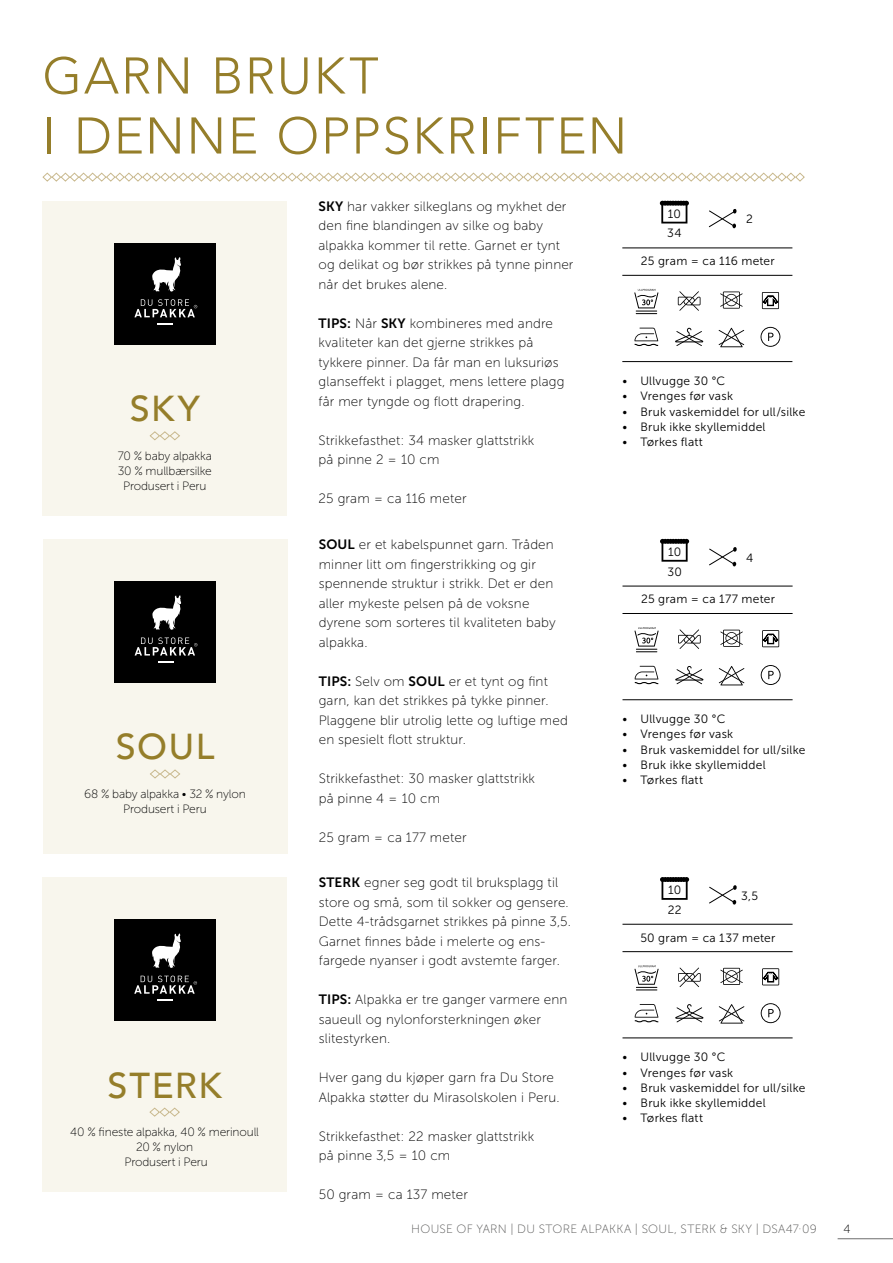
<style>
.page{position:relative;width:893px;height:1263px;background:#fff}
.page>*{position:absolute;margin:0;border:0;box-sizing:border-box;transform-origin:0 0}
.INNHOLD{font:300 51px "Avenir";letter-spacing:.035em;color:#957e2a}
.INNHOLD_-_Midtstilt{font:500 36px "Avenir";letter-spacing:.045em;color:#957e2a}
.INNHOLD_-_Uten_ordde{font:13.5px/19.5px "Museo Sans 100";letter-spacing:.01em;color:#000}
.INNHOLD-2{font:12px "Museo Sans 300";letter-spacing:.025em;color:#000}
.INNHOLD_-_Midtstilt-2{font:12px/15px "Museo Sans 100";letter-spacing:-.01em;color:#000;text-align:center}
.INNHOLD_-_Midtstilt-3{font:12px "Museo Sans 300";letter-spacing:.02em;color:#000}
.t1{font:12px "Museo Sans 100";letter-spacing:.025em;color:#565655}
.s1{font-family:"Museo Sans 700"}
</style>
<div class="page">
<hr style="left:838px;top:1238px;width:55px;height:1px;background:#6e6e6e">
<svg style="left:42px;top:172px;width:763px;height:10px"></svg>
<div style="left:43px;top:201px;width:244px;height:314px;background:#f8f6ed"></div>
<div style="left:114px;top:243px;width:102px;height:102px;background:#000"></div>
<svg style="left:158px;top:323px;width:15px;height:1px"></svg>
<svg style="left:152px;top:257px;width:29px;height:35px"></svg>
<svg style="left:134px;top:299px;width:63px;height:18px"></svg>
<svg style="left:149px;top:431px;width:31px;height:10px"></svg>
<svg style="left:708px;top:209px;width:29px;height:19px"></svg>
<svg style="left:660px;top:201px;width:29px;height:22px"></svg>
<svg style="left:760px;top:327px;width:20px;height:20px"></svg>
<svg style="left:634px;top:328px;width:24px;height:18px"></svg>
<svg style="left:720px;top:291px;width:23px;height:18px"></svg>
<svg style="left:719px;top:328px;width:25px;height:19px"></svg>
<hr style="left:622px;top:248px;width:170px;height:1px;background:#000">
<hr style="left:622px;top:275px;width:170px;height:1px;background:#000">
<hr style="left:622px;top:361px;width:170px;height:1px;background:#000">
<svg style="left:678px;top:291px;width:22px;height:20px"></svg>
<svg style="left:634px;top:289px;width:24px;height:25px"></svg>
<svg style="left:675px;top:328px;width:28px;height:18px"></svg>
<svg style="left:762px;top:292px;width:17px;height:17px"></svg>
<div style="left:42px;top:877px;width:245px;height:315px;background:#f8f6ed"></div>
<div style="left:114px;top:919px;width:102px;height:102px;background:#000"></div>
<svg style="left:157px;top:1000px;width:16px;height:1px"></svg>
<svg style="left:152px;top:933px;width:29px;height:35px"></svg>
<svg style="left:134px;top:976px;width:63px;height:18px"></svg>
<svg style="left:149px;top:1107px;width:31px;height:10px"></svg>
<svg style="left:709px;top:885px;width:28px;height:20px"></svg>
<svg style="left:660px;top:877px;width:29px;height:23px"></svg>
<svg style="left:761px;top:1003px;width:20px;height:20px"></svg>
<svg style="left:635px;top:1004px;width:23px;height:18px"></svg>
<svg style="left:720px;top:968px;width:23px;height:17px"></svg>
<svg style="left:719px;top:1004px;width:25px;height:19px"></svg>
<hr style="left:622px;top:924px;width:171px;height:1px;background:#000">
<hr style="left:622px;top:951px;width:171px;height:1px;background:#000">
<hr style="left:622px;top:1038px;width:171px;height:1px;background:#000">
<svg style="left:678px;top:967px;width:23px;height:20px"></svg>
<svg style="left:634px;top:965px;width:25px;height:25px"></svg>
<svg style="left:675px;top:1004px;width:28px;height:18px"></svg>
<svg style="left:762px;top:968px;width:17px;height:17px"></svg>
<div style="left:43px;top:539px;width:244px;height:314px;background:#f8f6ed"></div>
<div style="left:114px;top:581px;width:102px;height:102px;background:#000"></div>
<svg style="left:158px;top:661px;width:15px;height:1px"></svg>
<svg style="left:152px;top:595px;width:29px;height:35px"></svg>
<svg style="left:135px;top:637px;width:62px;height:18px"></svg>
<svg style="left:150px;top:769px;width:30px;height:10px"></svg>
<svg style="left:709px;top:547px;width:28px;height:19px"></svg>
<svg style="left:660px;top:539px;width:29px;height:23px"></svg>
<svg style="left:761px;top:665px;width:20px;height:20px"></svg>
<svg style="left:635px;top:666px;width:23px;height:18px"></svg>
<svg style="left:720px;top:630px;width:23px;height:17px"></svg>
<svg style="left:719px;top:666px;width:25px;height:19px"></svg>
<hr style="left:622px;top:586px;width:171px;height:1px;background:#000">
<hr style="left:622px;top:613px;width:171px;height:1px;background:#000">
<hr style="left:622px;top:699px;width:171px;height:1px;background:#000">
<svg style="left:678px;top:629px;width:23px;height:20px"></svg>
<svg style="left:634px;top:627px;width:25px;height:25px"></svg>
<svg style="left:675px;top:666px;width:28px;height:18px"></svg>
<svg style="left:762px;top:630px;width:17px;height:17px"></svg>
<p class="INNHOLD" style="left:43px;top:46px;width:338px">GARN BRUKT</p>
<p class="INNHOLD" style="left:43px;top:106px;width:586px">I DENNE OPPSKRIFTEN</p>
<p class="INNHOLD_-_Midtstilt" style="left:130px;top:378px;width:72px">SKY</p>
<p class="INNHOLD_-_Midtstilt-2" style="left:118px;top:449px;width:95px">70 % baby alpakka</p>
<p class="INNHOLD_-_Midtstilt-2" style="left:118px;top:464px;width:96px">30 % mullbærsilke</p>
<p class="INNHOLD_-_Midtstilt-2" style="left:123px;top:479px;width:85px">Produsert i Peru</p>
<p class="INNHOLD_-_Midtstilt" style="left:116px;top:716px;width:100px">SOUL</p>
<p class="INNHOLD_-_Midtstilt-2" style="left:84px;top:787px;width:163px">68 % baby alpakka • 32 % nylon</p>
<p class="INNHOLD_-_Midtstilt-2" style="left:123px;top:802px;width:85px">Produsert i Peru</p>
<p class="INNHOLD_-_Midtstilt" style="left:107px;top:1054px;width:116px">STERK</p>
<p class="INNHOLD_-_Midtstilt-2" style="left:70px;top:1125px;width:190px">40 % fineste alpakka, 40 % merinoull<br>20 % nylon</p>
<p class="INNHOLD_-_Midtstilt-2" style="left:124px;top:1155px;width:85px">Produsert i Peru</p>
<p class="INNHOLD_-_Uten_ordde" style="left:319px;top:197px;width:256px"><span class="s1">SKY</span> har vakker silkeglans og mykhet der den fine blandingen av silke og baby alpakka kommer til rette. Garnet er tynt og delikat og bør strikkes på tynne pinner når det brukes alene.</p>
<p class="INNHOLD_-_Uten_ordde" style="left:319px;top:314px;width:247px"><span class="s1">TIPS:</span> Når <span class="s1">SKY</span> kombineres med andre kvaliteter kan det gjerne strikkes på tykkere pinner. Da får man en luksuriøs glanseffekt i plagget, mens lettere plagg får mer tyngde og flott drapering.</p>
<p class="INNHOLD_-_Uten_ordde" style="left:319px;top:431px;width:217px">Strikkefasthet: 34 masker glattstrikk</p>
<p class="INNHOLD_-_Uten_ordde" style="left:319px;top:450px;width:123px">på pinne 2 = 10 cm</p>
<p class="INNHOLD_-_Uten_ordde" style="left:319px;top:489px;width:150px">25 gram = ca 116 meter</p>
<p class="INNHOLD_-_Uten_ordde" style="left:319px;top:535px;width:238px"><span class="s1">SOUL</span> er et kabelspunnet garn. Tråden minner litt om fingerstrikking og gir spennende struktur i strikk. Det er den aller mykeste pelsen på de voksne dyrene som sorteres til kvaliteten baby alpakka.</p>
<p class="INNHOLD_-_Uten_ordde" style="left:319px;top:671px;width:231px"><span class="s1">TIPS:</span> Selv om <span class="s1">SOUL</span> er et tynt og fint</p>
<p class="INNHOLD_-_Uten_ordde" style="left:319px;top:691px;width:251px">garn, kan det strikkes på tykke pinner.<br>Plaggene blir utrolig lette og luftige med en spesielt flott struktur.</p>
<p class="INNHOLD_-_Uten_ordde" style="left:319px;top:769px;width:218px">Strikkefasthet: 30 masker glattstrikk</p>
<p class="INNHOLD_-_Uten_ordde" style="left:319px;top:788px;width:123px">på pinne 4 = 10 cm</p>
<p class="INNHOLD_-_Uten_ordde" style="left:319px;top:827px;width:149px">25 gram = ca 177 meter</p>
<p class="INNHOLD_-_Uten_ordde" style="left:319px;top:873px;width:254px"><span class="s1">STERK</span> egner seg godt til bruksplagg til store og små, som til sokker og gensere.<br>Dette 4-trådsgarnet strikkes på pinne 3,5.<br>Garnet finnes både i melerte og ens&shy;fargede nyanser i godt avstemte farger.</p>
<p class="INNHOLD_-_Uten_ordde" style="left:319px;top:990px;width:250px"><span class="s1">TIPS:</span> Alpakka er tre ganger varmere enn saueull og nylonforsterkningen øker slitestyrken.</p>
<p class="INNHOLD_-_Uten_ordde" style="left:319px;top:1068px;width:242px">Hver gang du kjøper garn fra Du Store<br>Alpakka støtter du Mirasolskolen i Peru.</p>
<p class="INNHOLD_-_Uten_ordde" style="left:319px;top:1126px;width:217px">Strikkefasthet: 22 masker glattstrikk på pinne 3,5 = 10 cm</p>
<p class="INNHOLD_-_Uten_ordde" style="left:319px;top:1185px;width:151px">50 gram = ca 137 meter</p>
<p class="INNHOLD_-_Midtstilt-3" style="left:668px;top:207px;width:15px">10</p>
<p class="INNHOLD_-_Midtstilt-3" style="left:667px;top:227px;width:16px">34</p>
<p class="INNHOLD_-_Midtstilt-3" style="left:746px;top:213px;width:8px">2</p>
<p class="INNHOLD_-_Midtstilt-3" style="left:641px;top:255px;width:135px">25 gram = ca 116 meter</p>
<p class="INNHOLD-2" style="left:622px;top:374px;width:104px">• Ullvugge 30 °C</p>
<p class="INNHOLD-2" style="left:622px;top:390px;width:112px">• Vrenges før vask</p>
<p class="INNHOLD-2" style="left:622px;top:405px;width:184px">• Bruk vaskemiddel for ull/silke</p>
<p class="INNHOLD-2" style="left:622px;top:420px;width:145px">• Bruk ikke skyllemiddel</p>
<p class="INNHOLD-2" style="left:622px;top:435px;width:82px">• Tørkes flatt</p>
<p class="INNHOLD_-_Midtstilt-3" style="left:668px;top:545px;width:15px">10</p>
<p class="INNHOLD_-_Midtstilt-3" style="left:667px;top:565px;width:16px">30</p>
<p class="INNHOLD_-_Midtstilt-3" style="left:746px;top:551px;width:9px">4</p>
<p class="INNHOLD_-_Midtstilt-3" style="left:641px;top:593px;width:135px">25 gram = ca 177 meter</p>
<p class="INNHOLD-2" style="left:622px;top:712px;width:104px">• Ullvugge 30 °C</p>
<p class="INNHOLD-2" style="left:622px;top:728px;width:112px">• Vrenges før vask</p>
<p class="INNHOLD-2" style="left:622px;top:743px;width:184px">• Bruk vaskemiddel for ull/silke</p>
<p class="INNHOLD-2" style="left:622px;top:758px;width:145px">• Bruk ikke skyllemiddel</p>
<p class="INNHOLD-2" style="left:622px;top:774px;width:82px">• Tørkes flatt</p>
<p class="INNHOLD_-_Midtstilt-3" style="left:668px;top:883px;width:15px">10</p>
<p class="INNHOLD_-_Midtstilt-3" style="left:668px;top:903px;width:15px">22</p>
<p class="INNHOLD_-_Midtstilt-3" style="left:741px;top:889px;width:19px">3,5</p>
<p class="INNHOLD_-_Midtstilt-3" style="left:640px;top:931px;width:137px">50 gram = ca 137 meter</p>
<p class="INNHOLD-2" style="left:622px;top:1051px;width:104px">• Ullvugge 30 °C</p>
<p class="INNHOLD-2" style="left:622px;top:1066px;width:112px">• Vrenges før vask</p>
<p class="INNHOLD-2" style="left:622px;top:1081px;width:184px">• Bruk vaskemiddel for ull/silke</p>
<p class="INNHOLD-2" style="left:622px;top:1096px;width:145px">• Bruk ikke skyllemiddel</p>
<p class="INNHOLD-2" style="left:622px;top:1112px;width:82px">• Tørkes flatt</p>
<p class="t1" style="left:411px;top:1222px;width:407px">HOUSE OF YARN | DU STORE ALPAKKA | SOUL, STERK &amp; SKY | DSA47·09</p>
<p class="INNHOLD_-_Midtstilt-2" style="left:843px;top:1221px;width:9px">4</p>
</div>
